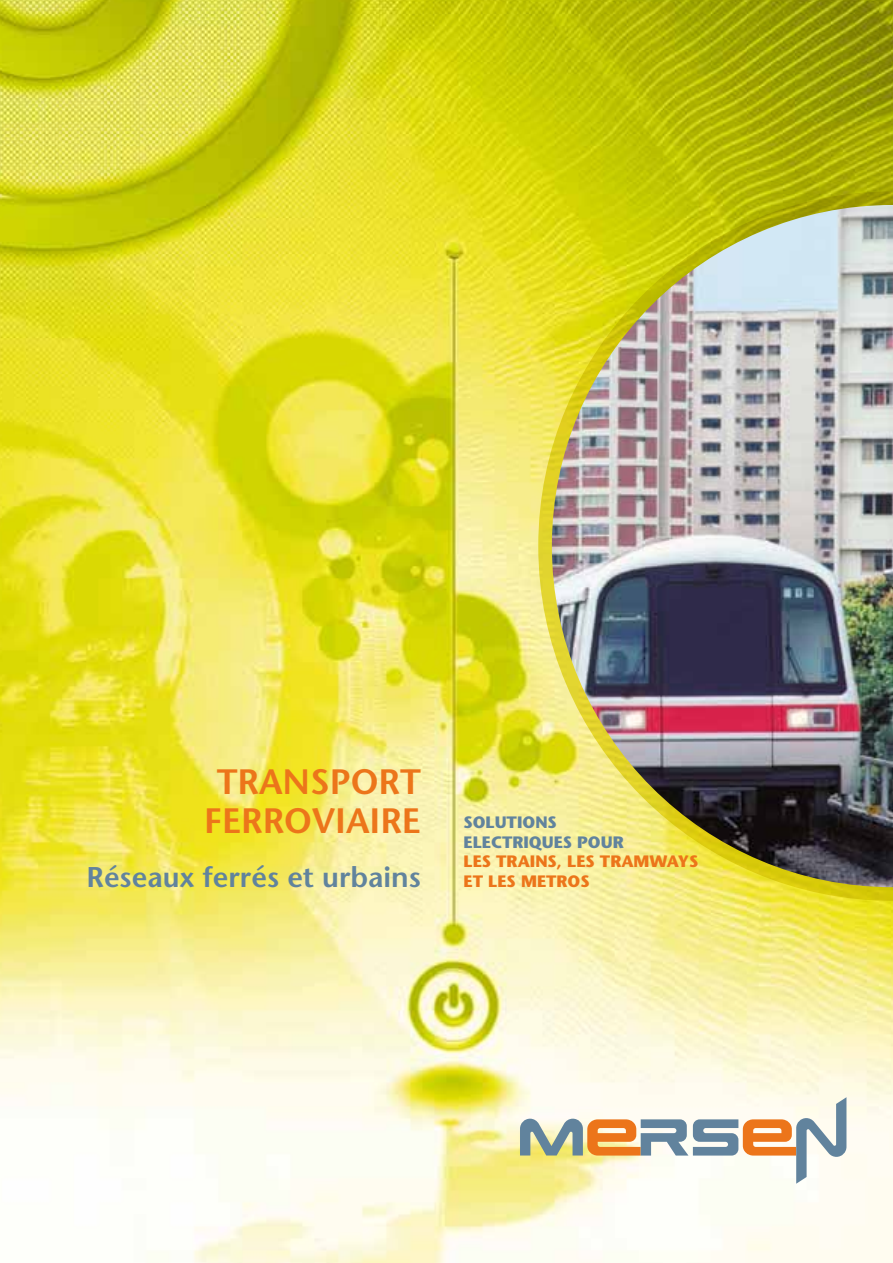
<style>
.page{position:relative;width:893px;height:1263px;background:#fff}
.page>*{position:absolute;margin:0;border:0;box-sizing:border-box;transform-origin:0 0}
.t1{font:600 35.25px/39.2px "Stone Sans";color:#ec751a;text-align:center}
.t2{font:600 28.5px "Stone Sans";color:#61839d}
.t3{font:700 16.5px "Stone Sans";color:#ec751a}
.t4{font:700 16.5px/19.5px "Stone Sans";color:#61839d}
</style>
<div class="page">
<img style="left:0;top:0;width:893px;height:1263px">
<svg style="left:538px;top:191px;width:355px;height:710px;background:#e1db47"></svg>
<img style="left:552px;top:205px;width:341px;height:682px">
<svg style="left:520px;top:1097px;width:326px;height:87px"></svg>
<h1 class="t1" style="left:204px;top:762px;width:218px">TRANSPORT<br>FERROVIAIRE</h1>
<h2 class="t2" style="left:87px;top:859px;width:336px">Réseaux ferrés et urbains</h2>
<p class="t4" style="left:463px;top:813px;width:162px">SOLUTIONS<br>ELECTRIQUES POUR</p>
<p class="t3" style="left:463px;top:851px;width:44px">LES TRAINS</p>
<p class="t3" style="left:557px;top:851px;width:21px">, LES</p>
<p class="t3" style="left:600px;top:851px;width:100px">TRAMWAYS</p>
<p class="t3" style="left:463px;top:871px;width:35px">ET LES</p>
<p class="t3" style="left:521px;top:871px;width:37px">METROS</p>
</div>
